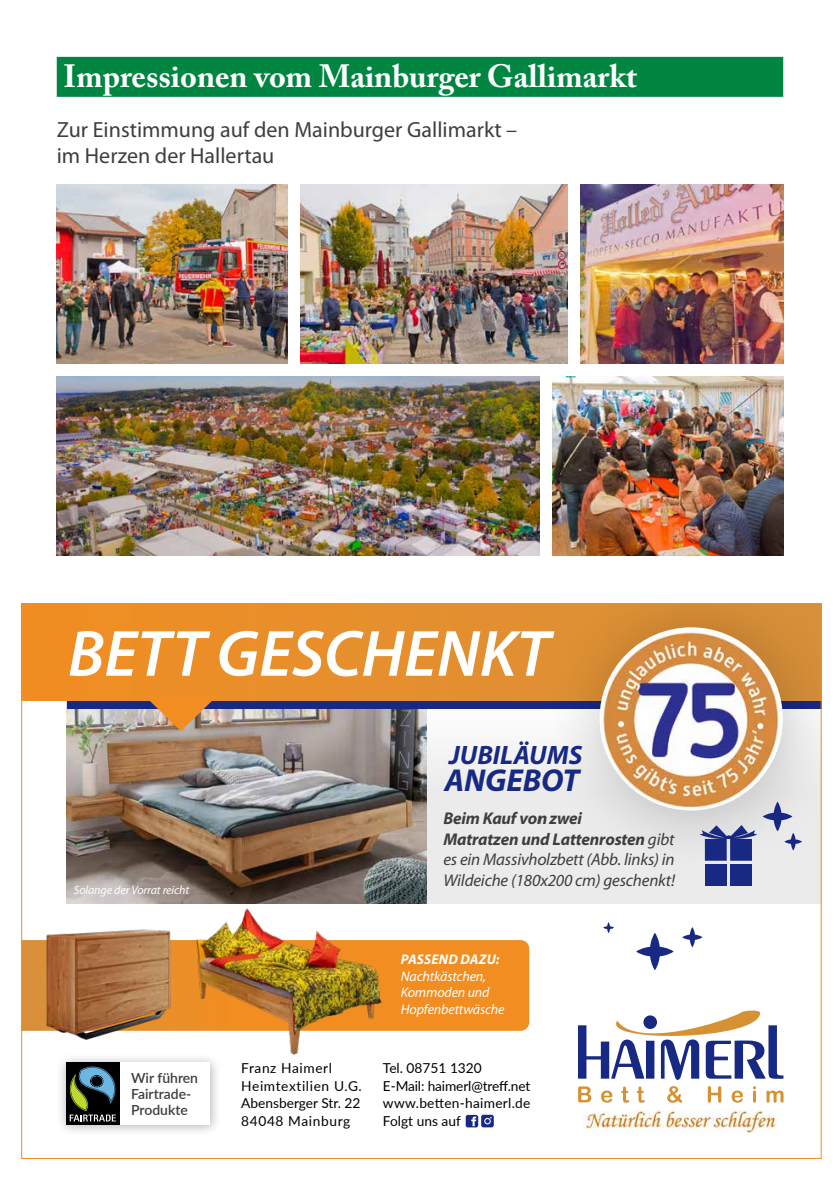
<style>
.page{position:relative;width:840px;height:1191px;background:#fff}
.page>*{position:absolute;margin:0;border:0;box-sizing:border-box;transform-origin:0 0}
.t1{font:italic 600 65.8px "Myriad Pro";color:#fff}
.t2{font:700 32px "Adobe Caslon Pro";color:#fff}
.t3{font:italic 700 31.8px "Myriad Pro";color:#172983}
.t4{font:italic 700 26.6px "Myriad Pro";color:#172983}
.t5{font:22px/26.4px "Myriad Pro";color:#3e3d40}
.t6{font:italic 17px/20.4px "Myriad Pro";letter-spacing:-.01em;color:#3e3d40}
.t7{font:italic 14px/16.8px "Myriad Pro";letter-spacing:-.01em;color:#fff}
.t8{font:600 14px/16.2px "Lato";color:#3e3d40}
.t9{font:italic 700 14px "Myriad Pro";letter-spacing:.01em;color:#fff}
.t10{font:13.8px/17.6px "Lato";color:#000}
.t11{font:13.8px/17.6px "Lato";letter-spacing:.045em;color:#000}
.t12{font:italic 12px "Myriad Pro";letter-spacing:-.01em;color:#fff}
.s1{font-weight:700}
</style>
<div class="page">
<div style="left:152px;top:707px;width:669px;height:196px;background:#ebebec"></div>
<img style="left:67px;top:708px;width:359px;height:195px">
<div style="left:67px;top:701px;width:754px;height:7px;background:#172983"></div>
<div style="left:56px;top:1052px;width:166px;height:85px;background:#000;opacity:.3"></div>
<div style="left:66px;top:1062px;width:144px;height:63px;background:#fff"></div>
<div style="left:66px;top:1062px;width:53px;height:63px;background:#000"></div>
<svg style="left:70px;top:1066px;width:46px;height:55px"></svg>
<svg style="left:578px;top:1010px;width:205px;height:92px"></svg>
<img style="left:583px;top:1110px;width:194px;height:22px">
<svg style="left:465px;top:1114px;width:28px;height:13px"></svg>
<div style="left:21px;top:603px;width:800px;height:98px;background:#e98f2a"></div>
<svg style="left:23px;top:940px;width:506px;height:90px;background:#ed8d24"></svg>
<div style="left:540px;top:603px;width:281px;height:274px;background:#000;opacity:.22"></div>
<img style="left:599px;top:627px;width:183px;height:183px;border-radius:92px">
<img style="left:40px;top:929px;width:133px;height:111px">
<img style="left:193px;top:908px;width:195px;height:149px">
<svg style="left:143px;top:701px;width:75px;height:30px;background:#c19063"></svg>
<div style="left:704px;top:864px;width:22px;height:22px;background:#172983"></div>
<div style="left:729px;top:864px;width:22px;height:22px;background:#172983"></div>
<svg style="left:699px;top:825px;width:57px;height:35px"></svg>
<svg style="left:636px;top:933px;width:37px;height:37px"></svg>
<svg style="left:682px;top:927px;width:20px;height:20px"></svg>
<svg style="left:762px;top:801px;width:39px;height:49px"></svg>
<svg style="left:603px;top:922px;width:10px;height:11px"></svg>
<div style="left:57px;top:57px;width:725px;height:40px;background:#008641"></div>
<img style="left:57px;top:184px;width:230px;height:179px">
<img style="left:552px;top:376px;width:230px;height:179px">
<img style="left:300px;top:184px;width:267px;height:179px">
<img style="left:57px;top:376px;width:482px;height:179px">
<img style="left:580px;top:184px;width:202px;height:179px">
<h2 class="t2" style="left:63px;top:57px;width:575px">Impressionen vom Mainburger Gallimarkt</h2>
<p class="t5" style="left:57px;top:116px;width:462px">Zur Einstimmung auf den Mainburger Gallimarkt – im Herzen der Hallertau</p>
<h1 class="t1" style="left:68px;top:612px;width:483px">BETT GESCHENKT</h1>
<p class="t12" style="left:74px;top:883px;width:117px">Solange der Vorrat reicht</p>
<h3 class="t4" style="left:449px;top:737px;width:134px">JUBILÄUMS</h3>
<h3 class="t3" style="left:444px;top:759px;width:136px">ANGEBOT</h3>
<p class="t6" style="left:443px;top:808px;width:233px"><span class="s1">Beim Kauf von zwei<br>Matratzen und Lattenrosten</span> gibt es ein Massivholzbett (Abb. links) in<br>Wildeiche (180x200 cm) geschenkt!</p>
<p class="t9" style="left:401px;top:950px;width:100px">PASSEND DAZU:</p>
<p class="t7" style="left:400px;top:967px;width:105px">Nachtkästchen,<br>Kommoden und<br>Hopfenbettwäsche</p>
<p class="t8" style="left:131px;top:1068px;width:68px">Wir führen<br>Fairtrade-<br>Produkte</p>
<p class="t11" style="left:241px;top:1058px;width:122px">Franz Haimerl<br>Heimtextilien U.G.<br>Abensberger Str. 22<br>84048 Mainburg</p>
<p class="t10" style="left:383px;top:1058px;width:149px">Tel. 08751 1320<br>E-Mail: haimerl@treff.net www.betten-haimerl.de<br>Folgt uns auf</p>
</div>
